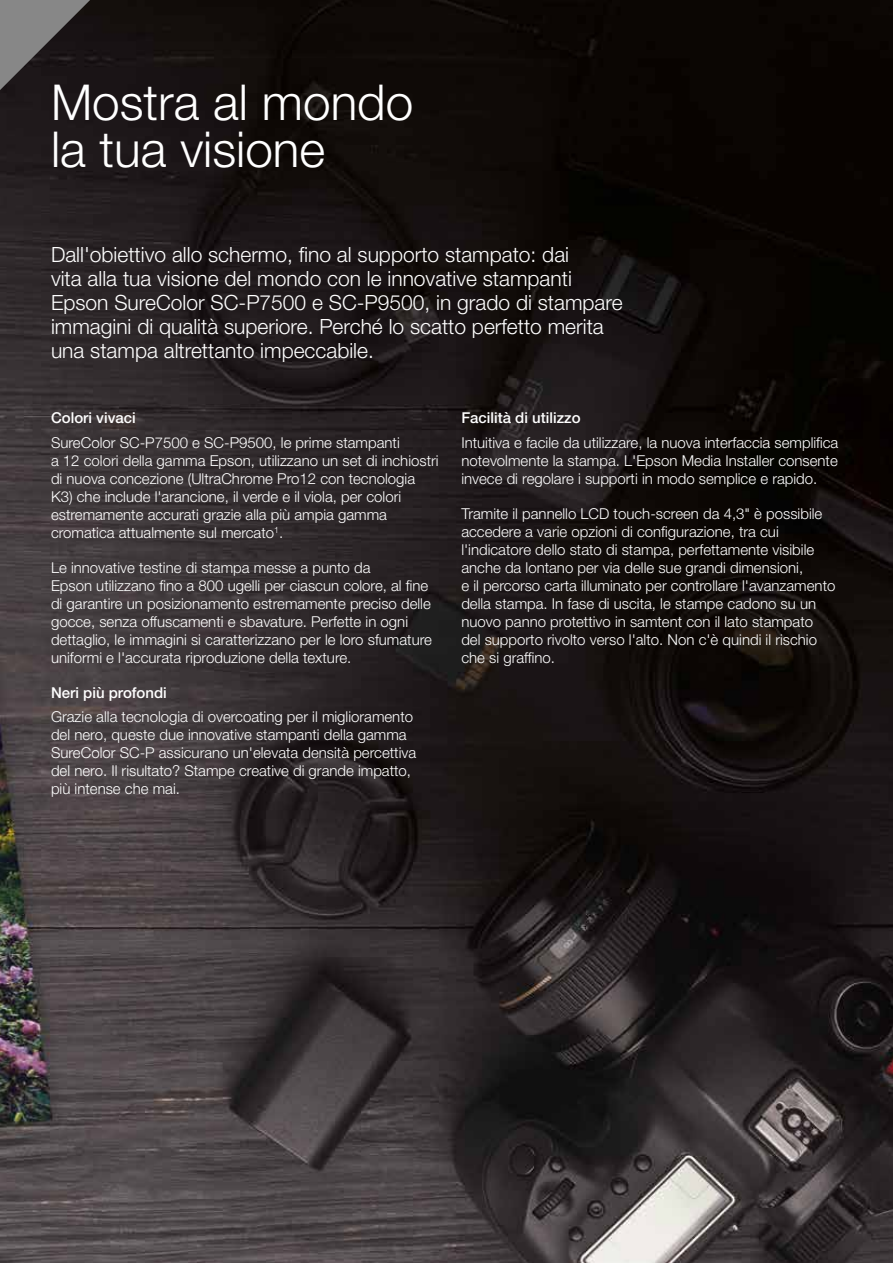
<style>
.page{position:relative;width:893px;height:1263px;background:#fff}
.page>*{position:absolute;margin:0;border:0;box-sizing:border-box;transform-origin:0 0}
.t1{font:300 49.5px/46.5px "Helvetica Neue LT Pro";color:#fff}
.t2{font:300 21px/24px "Helvetica Neue LT Pro";color:#fff}
.t3{font:300 15px/18px "Helvetica Neue LT Pro";color:#fff}
.t4{font:500 15px "Helvetica Neue LT Pro";color:#fff}
</style>
<div class="page">
<img style="left:0;top:0;width:893px;height:1263px">
<svg style="left:0;top:0;width:90px;height:90px;background:#514e4f"></svg>
<h1 class="t1" style="left:51px;top:78px;width:364px">Mostra al mondo la tua visione</h1>
<p class="t2" style="left:51px;top:242px;width:573px">Dall'obiettivo allo schermo, fino al supporto stampato: dai<br>vita alla tua visione del mondo con le innovative stampanti Epson SureColor SC-P7500 e SC-P9500, in grado di stampare immagini di qualità superiore. Perché lo scatto perfetto merita una stampa altrettanto impeccabile.</p>
<p class="t4" style="left:51px;top:409px;width:86px">Colori vivaci</p>
<p class="t3" style="left:51px;top:433px;width:389px">SureColor SC-P7500 e SC-P9500, le prime stampanti<br>a 12 colori della gamma Epson, utilizzano un set di inchiostri di nuova concezione (UltraChrome Pro12 con tecnologia K3) che include l'arancione, il verde e il viola, per colori estremamente accurati grazie alla più ampia gamma cromatica attualmente sul mercato<sup>1</sup>.</p>
<p class="t3" style="left:51px;top:558px;width:382px">Le innovative testine di stampa messe a punto da<br>Epson utilizzano fino a 800 ugelli per ciascun colore, al fine di garantire un posizionamento estremamente preciso delle gocce, senza offuscamenti e sbavature. Perfette in ogni dettaglio, le immagini si caratterizzano per le loro sfumature uniformi e l'accurata riproduzione della texture.</p>
<p class="t4" style="left:51px;top:683px;width:117px">Neri più profondi</p>
<p class="t3" style="left:51px;top:707px;width:367px">Grazie alla tecnologia di overcoating per il miglioramento del nero, queste due innovative stampanti della gamma SureColor SC-P assicurano un'elevata densità percettiva del nero. Il risultato? Stampe creative di grande impatto, più intense che mai.</p>
<p class="t4" style="left:461px;top:409px;width:121px">Facilità di utilizzo</p>
<p class="t3" style="left:461px;top:433px;width:379px;text-align:justify">Intuitiva e facile da utilizzare, la nuova interfaccia semplifica notevolmente la stampa. L'Epson Media Installer consente invece di regolare i supporti in modo semplice e rapido.</p>
<p class="t3" style="left:461px;top:504px;width:376px">Tramite il pannello LCD touch-screen da 4,3" è possibile accedere a varie opzioni di configurazione, tra cui l'indicatore dello stato di stampa, perfettamente visibile anche da lontano per via delle sue grandi dimensioni,<br>e il percorso carta illuminato per controllare l'avanzamento della stampa. In fase di uscita, le stampe cadono su un nuovo panno protettivo in samtent con il lato stampato del supporto rivolto verso l'alto. Non c'è quindi il rischio che si graffino.</p>
</div>
